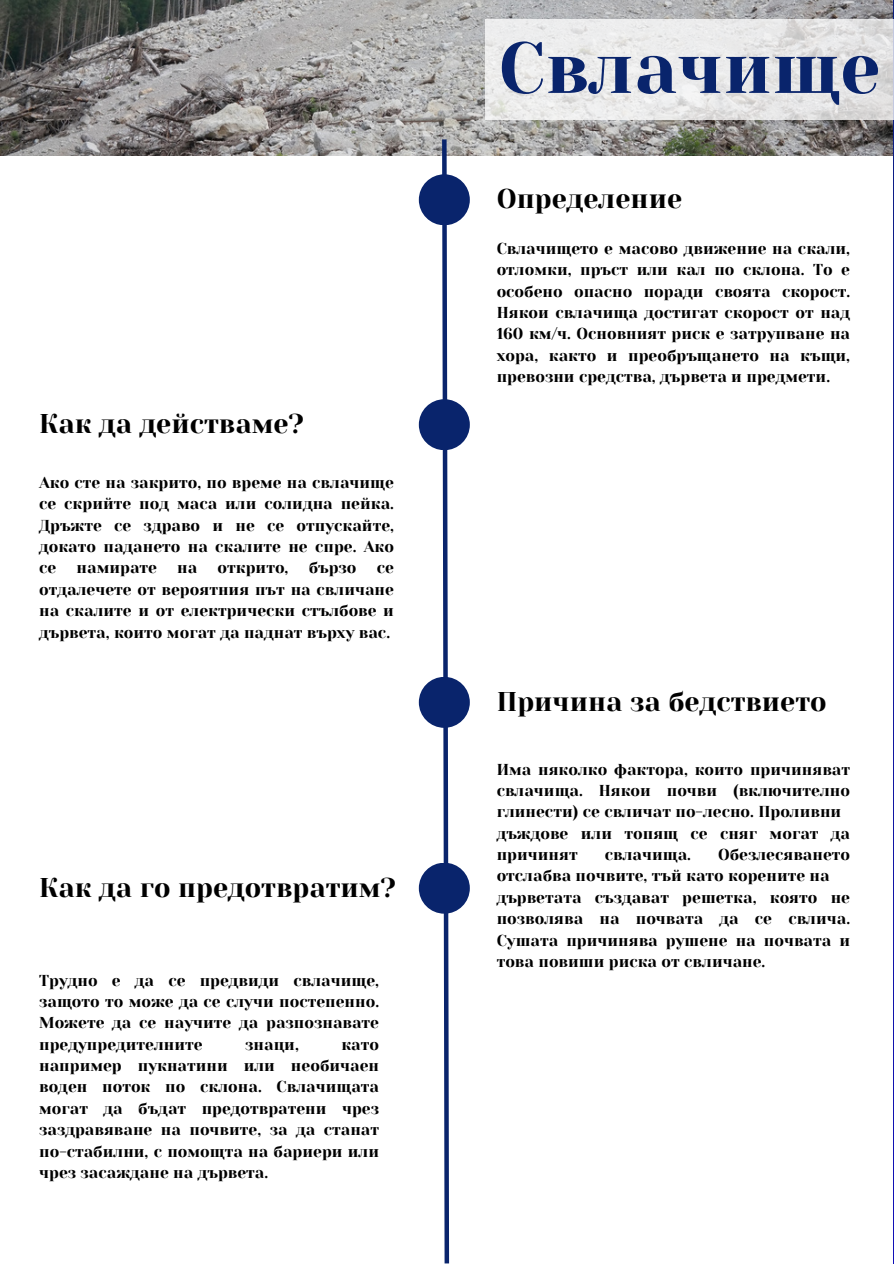
<style>
.page{position:relative;width:894px;height:1264px;background:#fff}
.page>*{position:absolute;margin:0;border:0;box-sizing:border-box;transform-origin:0 0}
.t1{font:72px "Yeseva One";color:#09246c}
.t2{font:27px "Yeseva One";color:#000}
.t3{font:15.75px/21.3px "Yeseva One";color:#000;text-align:justify}
</style>
<div class="page">
<img style="left:0;top:0;width:892px;height:156px">
<svg style="left:485px;top:19px;width:408px;height:101px;background:#e7e7e7"></svg>
<svg style="left:439px;top:135px;width:12px;height:1128px"></svg>
<div style="left:418px;top:174px;width:51px;height:51px;background:#09246c;border-radius:50%"></div>
<div style="left:418px;top:399px;width:51px;height:51px;background:#09246c;border-radius:50%"></div>
<div style="left:418px;top:677px;width:51px;height:50px;background:#09246c;border-radius:50%"></div>
<div style="left:418px;top:862px;width:51px;height:51px;background:#09246c;border-radius:50%"></div>
<h2 class="t2" style="left:39px;top:408px;width:266px">Как да действаме?</h2>
<p class="t3" style="left:39px;top:472px;width:356px">Ако сте на закрито, по време на свлачище се скрийте под маса или солидна пейка.<br>Дръжте се здраво и не се отпускайте, докато падането на скалите не спре. Ако се</p>
<p class="t3" style="left:77px;top:557px;width:82px">намирате</p>
<p class="t3" style="left:177px;top:557px;width:22px">на</p>
<p class="t3" style="left:217px;top:557px;width:72px">открито,</p>
<p class="t3" style="left:309px;top:557px;width:49px">бързо</p>
<p class="t3" style="left:39px;top:557px;width:356px;text-indent:337px">се отдалечете от вероятния път на свличане на скалите и от електрически стълбове и дървета, които могат да паднат върху вас.</p>
<h2 class="t2" style="left:39px;top:871px;width:358px">Как да го предотвратим?</h2>
<p class="t3" style="left:39px;top:969px;width:341px">Трудно е да се предвиди свлачище, защото то може да се случи постепенно.<br>Можете да се научите да разпознавате предупредителните</p>
<p class="t3" style="left:39px;top:1033px;width:341px;text-indent:302px">като например пукнатини или необичаен воден поток по склона. Свлачищата могат да бъдат предотвратени чрез заздравяване на почвите, за да станат по-стабилни, с помощта на бариери или чрез засаждане на дървета.</p>
<p class="t3" style="left:245px;top:1033px;width:55px">знаци,</p>
<h1 class="t1" style="left:498px;top:27px;width:383px">Свлачище</h1>
<h2 class="t2" style="left:496px;top:183px;width:187px">Определение</h2>
<p class="t3" style="left:496px;top:238px;width:355px">Свлачището е масово движение на скали, отломки, пръст или кал по склона. То е особено опасно поради своята скорост.<br>Някои свлачища достигат скорост от над 160 км/ч. Основният риск е затрупване на хора, както и преобръщането на къщи, превозни средства, дървета и предмети.</p>
<h2 class="t2" style="left:496px;top:686px;width:331px">Причина за бедствието</h2>
<p class="t3" style="left:496px;top:758px;width:355px;text-align:left">Има няколко фактора, които причиняват свлачища. Някои почви (включително глинести) се свличат по-лесно. Проливни дъждове или топящ се сняг могат да причинят</p>
<p class="t3" style="left:496px;top:844px;width:355px;text-align:left;text-indent:221px">Обезлесяването отслабва почвите, тъй като корените на дърветата създават решетка, която не позволява на почвата да се свлича.<br>Сушата причинява рушене на почвата и това повиши риска от свличане.</p>
<p class="t3" style="left:604px;top:844px;width:88px">свлачища.</p>
</div>
